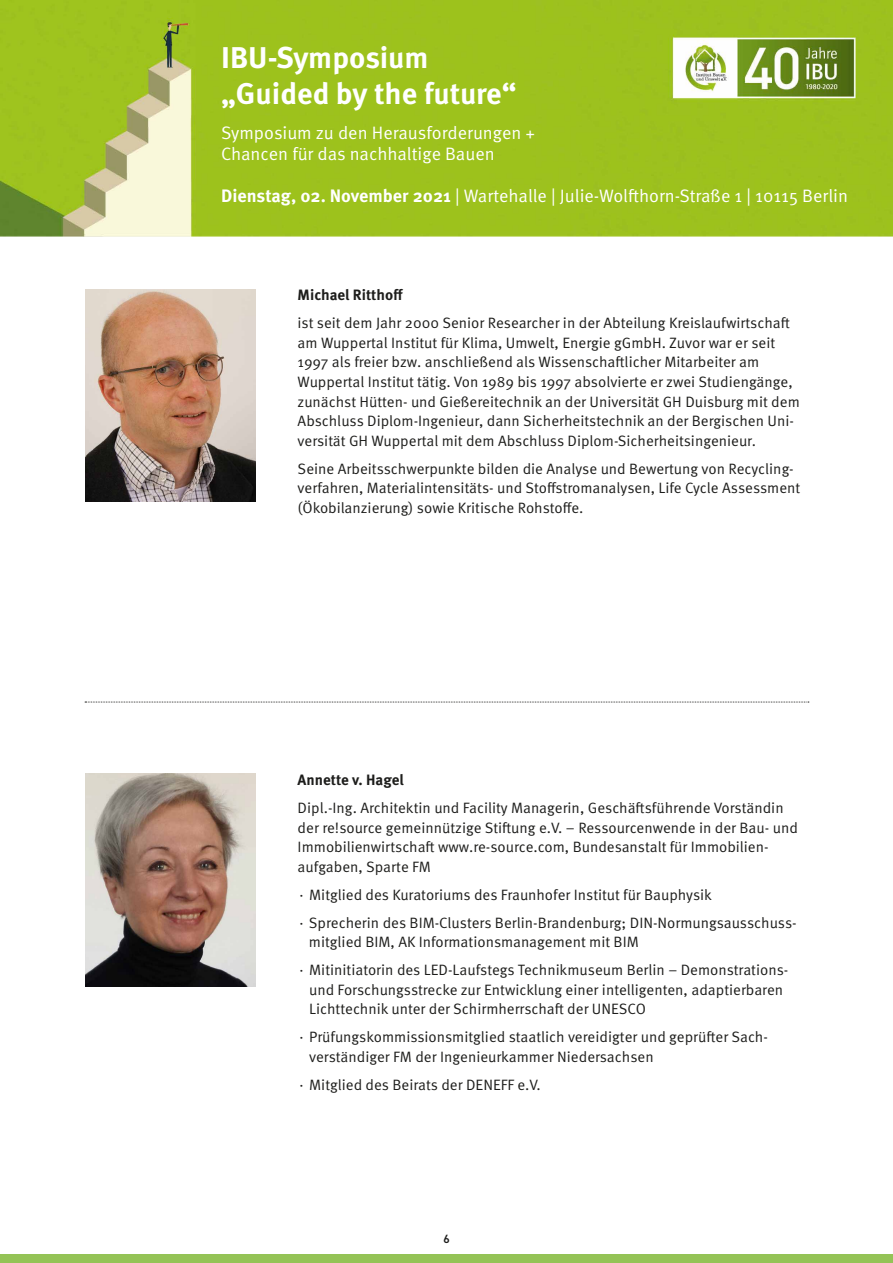
<style>
.page{position:relative;width:893px;height:1263px;background:#fff}
.page>*{position:absolute;margin:0;border:0;box-sizing:border-box;transform-origin:0 0}
.t1{font:700 30px/36px "Meta Pro";color:#fff}
.t2{font:18px/21.6px "Meta Pro Norm";color:#fff}
.t3{font:15px/19.5px "Meta Pro Norm";color:#1d1d1b}
.t4{font:700 15px "Meta Pro";color:#1d1d1b}
.t5{font:600 12px "DIN2014";color:#1d1d1b}
.s1{font-family:"Meta Pro";font-weight:700}
</style>
<div class="page">
<div style="left:0;top:1254px;width:893px;height:9px;background:#94c356"></div>
<img style="left:0;top:0;width:893px;height:236px">
<img style="left:85px;top:289px;width:170px;height:213px">
<img style="left:85px;top:774px;width:170px;height:212px">
<svg style="left:85px;top:702px;width:724px;height:1px"></svg>
<h1 class="t1" style="left:221px;top:38px;width:297px">IBU-Symposium „Guided by the future“</h1>
<p class="t2" style="left:221px;top:120px;width:316px">Symposium zu den Herausforderungen +<br>Chancen für das nachhaltige Bauen</p>
<p class="t2" style="left:221px;top:184px;width:628px"><span class="s1">Dienstag, 02. November 2021</span> | Wartehalle | Julie-Wolfthorn-Straße 1 | 10115 Berlin</p>
<p class="t4" style="left:298px;top:284px;width:107px">Michael Ritthoff</p>
<p class="t3" style="left:298px;top:313px;width:504px">ist seit dem Jahr 2000 Senior Researcher in der Abteilung Kreislaufwirtschaft am Wuppertal Institut für Klima, Umwelt, Energie gGmbH. Zuvor war er seit 1997 als freier bzw. anschließend als Wissenschaftlicher Mitarbeiter am Wuppertal Institut tätig. Von 1989 bis 1997 absolvierte er zwei Studiengänge, zunächst Hütten- und Gießereitechnik an der Universität GH Duisburg mit dem Abschluss Diplom-Ingenieur, dann Sicherheitstechnik an der Bergischen Uni&shy;versität GH Wuppertal mit dem Abschluss Diplom-Sicherheitsingenieur.</p>
<p class="t3" style="left:298px;top:458px;width:504px">Seine Arbeitsschwerpunkte bilden die Analyse und Bewertung von Recycling&shy;verfahren, Materialintensitäts- und Stoffstromanalysen, Life Cycle Assessment (Ökobilanzierung) sowie Kritische Rohstoffe.</p>
<p class="t4" style="left:298px;top:768px;width:108px">Annette v. Hagel</p>
<p class="t3" style="left:298px;top:797px;width:502px">Dipl.-Ing. Architektin und Facility Managerin, Geschäftsführende Vorständin der re!source gemeinnützige Stiftung e.V. – Ressourcenwende in der Bau- und Immobilienwirtschaft www.re-source.com, Bundesanstalt für Immobilien&shy;aufgaben, Sparte FM</p>
<p class="t3" style="left:298px;top:879px;width:501px;line-height:28px">⋅ Mitglied des Kuratoriums des Fraunhofer Institut für Bauphysik<br>⋅ Sprecherin des BIM-Clusters Berlin-Brandenburg; DIN-Normungsausschuss-</p>
<p class="t3" style="left:298px;top:927px;width:492px;line-height:28px;text-indent:11px">mitglied BIM, AK Informationsmanagement mit BIM<br>⋅ Mitinitiatorin des LED-Laufstegs Technikmuseum Berlin – Demonstrations-</p>
<p class="t3" style="left:309px;top:979px;width:476px">und Forschungsstrecke zur Entwicklung einer intelligenten, adaptierbaren<br>Lichttechnik unter der Schirmherrschaft der UNESCO</p>
<p class="t3" style="left:309px;top:1026px;width:460px;text-indent:-12px">⋅ Prüfungskommissionsmitglied staatlich vereidigter und geprüfter Sach&shy;verständiger FM der Ingenieurkammer Niedersachsen</p>
<p class="t3" style="left:298px;top:1074px;width:245px">⋅ Mitglied des Beirats der DENEFF e.V.</p>
<p class="t5" style="left:443px;top:1230px;width:8px">6</p>
</div>
